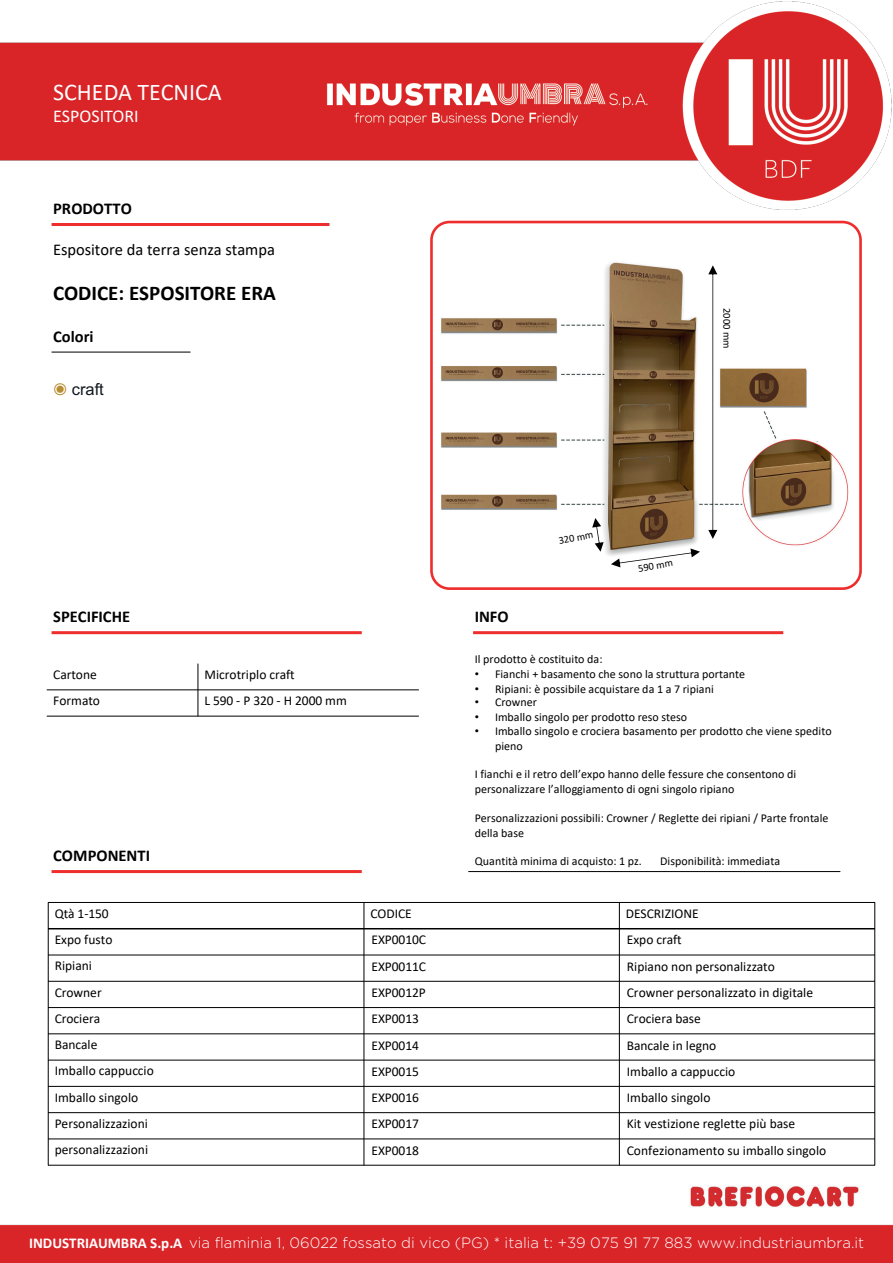
<style>
.page{position:relative;width:893px;height:1263px;background:#fff}
.page>*{position:absolute;margin:0;border:0;box-sizing:border-box;transform-origin:0 0}
.t1{font:24px "Calibri";color:#fff}
.t2{font:700 21px "Calibri";color:#000001}
.t3{font:18px "Calibri";color:#fff}
.t4{font:700 16.5px "Calibri";color:#000001}
.t5{font:16.5px "Calibri";color:#000001}
.t6{font:16.5px "Arial";color:#11181e}
.t7{font:300 15px "Gotham";color:#fff}
.t8{font:13.5px "Calibri";color:#000001}
.t9{font:12px/14.7px "Calibri";letter-spacing:.005em;color:#000001}
.t10{font:10.5px "Calibri";letter-spacing:-.005em;color:#000001}
.s1{color:#b78c32}
.s2{font-family:"Arial"}
.s3{font-family:"Calibri";font-weight:700}
</style>
<div class="page">
<img style="left:0;top:1px;width:893px;height:1262px">
<img style="left:434px;top:251px;width:424px;height:309px">
<svg style="left:807px;top:360px;width:46px;height:81px"></svg>
<hr style="left:52px;top:223px;width:277px;height:3px;background:#ee2d2d">
<hr style="left:52px;top:351px;width:139px;height:2px;background:#515455">
<hr style="left:52px;top:631px;width:310px;height:3px;background:#ee2d2d">
<hr style="left:198px;top:663px;width:1px;height:53px;background:#000001">
<hr style="left:47px;top:690px;width:372px;height:1px;background:#000001">
<hr style="left:47px;top:716px;width:372px;height:1px;background:#000001">
<hr style="left:52px;top:870px;width:310px;height:3px;background:#ee2d2d">
<hr style="left:364px;top:902px;width:1px;height:263px;background:#000001">
<hr style="left:619px;top:902px;width:1px;height:263px;background:#000001">
<hr style="left:48px;top:928px;width:827px;height:1px;background:#000001">
<hr style="left:48px;top:955px;width:827px;height:1px;background:#000001">
<hr style="left:48px;top:981px;width:827px;height:1px;background:#000001">
<hr style="left:48px;top:1007px;width:827px;height:1px;background:#000001">
<hr style="left:48px;top:1033px;width:827px;height:1px;background:#000001">
<hr style="left:48px;top:1060px;width:827px;height:1px;background:#000001">
<hr style="left:48px;top:1086px;width:827px;height:1px;background:#000001">
<hr style="left:48px;top:1112px;width:827px;height:1px;background:#000001">
<hr style="left:48px;top:1139px;width:827px;height:1px;background:#000001">
<hr style="left:48px;top:902px;width:1px;height:263px;background:#000001">
<hr style="left:874px;top:902px;width:1px;height:263px;background:#000001">
<hr style="left:48px;top:902px;width:827px;height:1px;background:#000001">
<hr style="left:48px;top:1165px;width:827px;height:1px;background:#000001">
<div style="left:430px;top:221px;width:432px;height:369px;border:3px solid #ee2d2d;border-radius:18px"></div>
<img style="left:689px;top:1186px;width:171px;height:22px">
<hr style="left:473px;top:631px;width:310px;height:3px;background:#ee2d2d">
<hr style="left:468px;top:871px;width:372px;height:1px;background:#000001">
<svg style="left:708px;top:265px;width:9px;height:274px"></svg>
<svg style="left:611px;top:548px;width:89px;height:19px"></svg>
<svg style="left:592px;top:518px;width:12px;height:34px"></svg>
<h1 class="t1" style="left:53px;top:75px;width:170px">SCHEDA TECNICA</h1>
<h3 class="t3" style="left:53px;top:104px;width:87px">ESPOSITORI</h3>
<h3 class="t4" style="left:53px;top:197px;width:80px">PRODOTTO</h3>
<h3 class="t5" style="left:53px;top:238px;width:223px">Espositore da terra senza stampa</h3>
<h2 class="t2" style="left:53px;top:278px;width:224px">CODICE: ESPOSITORE ERA</h2>
<h3 class="t4" style="left:53px;top:324px;width:42px">Colori</h3>
<h3 class="t6" style="left:53px;top:378px;width:52px"><span class="s1">◉</span> craft</h3>
<h3 class="t4" style="left:53px;top:605px;width:79px">SPECIFICHE</h3>
<p class="t8" style="left:53px;top:665px;width:45px">Cartone</p>
<p class="t8" style="left:204px;top:665px;width:92px">Microtriplo craft</p>
<p class="t8" style="left:53px;top:691px;width:48px">Formato</p>
<p class="t8" style="left:204px;top:691px;width:144px">L 590 - P 320 - H 2000 mm</p>
<h3 class="t4" style="left:53px;top:844px;width:99px">COMPONENTI</h3>
<p class="t10" style="left:734px;top:308px;width:42px;rotate:90deg">2000 mm</p>
<p class="t10" style="left:557px;top:534px;width:37px;rotate:-11deg">320 mm</p>
<p class="t10" style="left:637px;top:561px;width:37px;rotate:-10deg">590 mm</p>
<h3 class="t4" style="left:475px;top:605px;width:35px">INFO</h3>
<p class="t9" style="left:475px;top:651px;width:129px">Il prodotto è costituito da:</p>
<p class="t9" style="left:475px;top:666px;width:272px"><span class="s2">•</span> Fianchi + basamento che sono la struttura portante</p>
<p class="t9" style="left:475px;top:681px;width:241px"><span class="s2">•</span> Ripiani: è possibile acquistare da 1 a 7 ripiani</p>
<p class="t9" style="left:475px;top:695px;width:64px"><span class="s2">•</span> Crowner</p>
<p class="t9" style="left:475px;top:709px;width:214px"><span class="s2">•</span> Imballo singolo per prodotto reso steso</p>
<p class="t9" style="left:495px;top:723px;width:338px;line-height:15.1px;text-indent:-20px"><span class="s2">•</span> Imballo singolo e crociera basamento per prodotto che viene spedito pieno</p>
<p class="t9" style="left:475px;top:767px;width:323px">I fianchi e il retro dell’expo hanno delle fessure che consentono di personalizzare l’alloggiamento di ogni singolo ripiano</p>
<p class="t9" style="left:475px;top:810px;width:355px">Personalizzazioni possibili: Crowner / Reglette dei ripiani / Parte frontale della base</p>
<p class="t9" style="left:475px;top:853px;width:169px">Quantità minima di acquisto: 1 pz.</p>
<p class="t9" style="left:660px;top:853px;width:121px">Disponibilità: immediata</p>
<p class="t8" style="left:55px;top:904px;width:56px">Qtà 1-150</p>
<p class="t8" style="left:370px;top:904px;width:43px">CODICE</p>
<p class="t8" style="left:626px;top:904px;width:74px">DESCRIZIONE</p>
<p class="t8" style="left:55px;top:930px;width:59px">Expo fusto</p>
<p class="t8" style="left:371px;top:930px;width:56px">EXP0010C</p>
<p class="t8" style="left:627px;top:930px;width:56px">Expo craft</p>
<p class="t8" style="left:55px;top:956px;width:39px">Ripiani</p>
<p class="t8" style="left:371px;top:957px;width:56px">EXP0011C</p>
<p class="t8" style="left:627px;top:957px;width:150px">Ripiano non personalizzato</p>
<p class="t8" style="left:55px;top:983px;width:49px">Crowner</p>
<p class="t8" style="left:371px;top:983px;width:56px">EXP0012P</p>
<p class="t8" style="left:627px;top:983px;width:188px">Crowner personalizzato in digitale</p>
<p class="t8" style="left:55px;top:1009px;width:47px">Crociera</p>
<p class="t8" style="left:371px;top:1009px;width:49px">EXP0013</p>
<p class="t8" style="left:627px;top:1009px;width:76px">Crociera base</p>
<p class="t8" style="left:55px;top:1035px;width:44px">Bancale</p>
<p class="t8" style="left:371px;top:1036px;width:49px">EXP0014</p>
<p class="t8" style="left:627px;top:1036px;width:91px">Bancale in legno</p>
<p class="t8" style="left:55px;top:1061px;width:101px">Imballo cappuccio</p>
<p class="t8" style="left:371px;top:1062px;width:49px">EXP0015</p>
<p class="t8" style="left:627px;top:1062px;width:110px">Imballo a cappuccio</p>
<p class="t8" style="left:55px;top:1088px;width:85px">Imballo singolo</p>
<p class="t8" style="left:371px;top:1088px;width:49px">EXP0016</p>
<p class="t8" style="left:627px;top:1088px;width:85px">Imballo singolo</p>
<p class="t8" style="left:55px;top:1114px;width:95px">Personalizzazioni</p>
<p class="t8" style="left:371px;top:1114px;width:49px">EXP0017</p>
<p class="t8" style="left:627px;top:1114px;width:170px">Kit vestizione reglette più base</p>
<p class="t8" style="left:55px;top:1140px;width:95px">personalizzazioni</p>
<p class="t8" style="left:371px;top:1141px;width:49px">EXP0018</p>
<p class="t8" style="left:627px;top:1141px;width:201px">Confezionamento su imballo singolo</p>
<p class="t7" style="left:29px;top:1233px;width:837px"><span class="s3">INDUSTRIAUMBRA S.p.A</span> via flaminia 1, 06022 fossato di vico (PG) * italia t: +39 075 91 77 883 www.industriaumbra.it</p>
</div>
